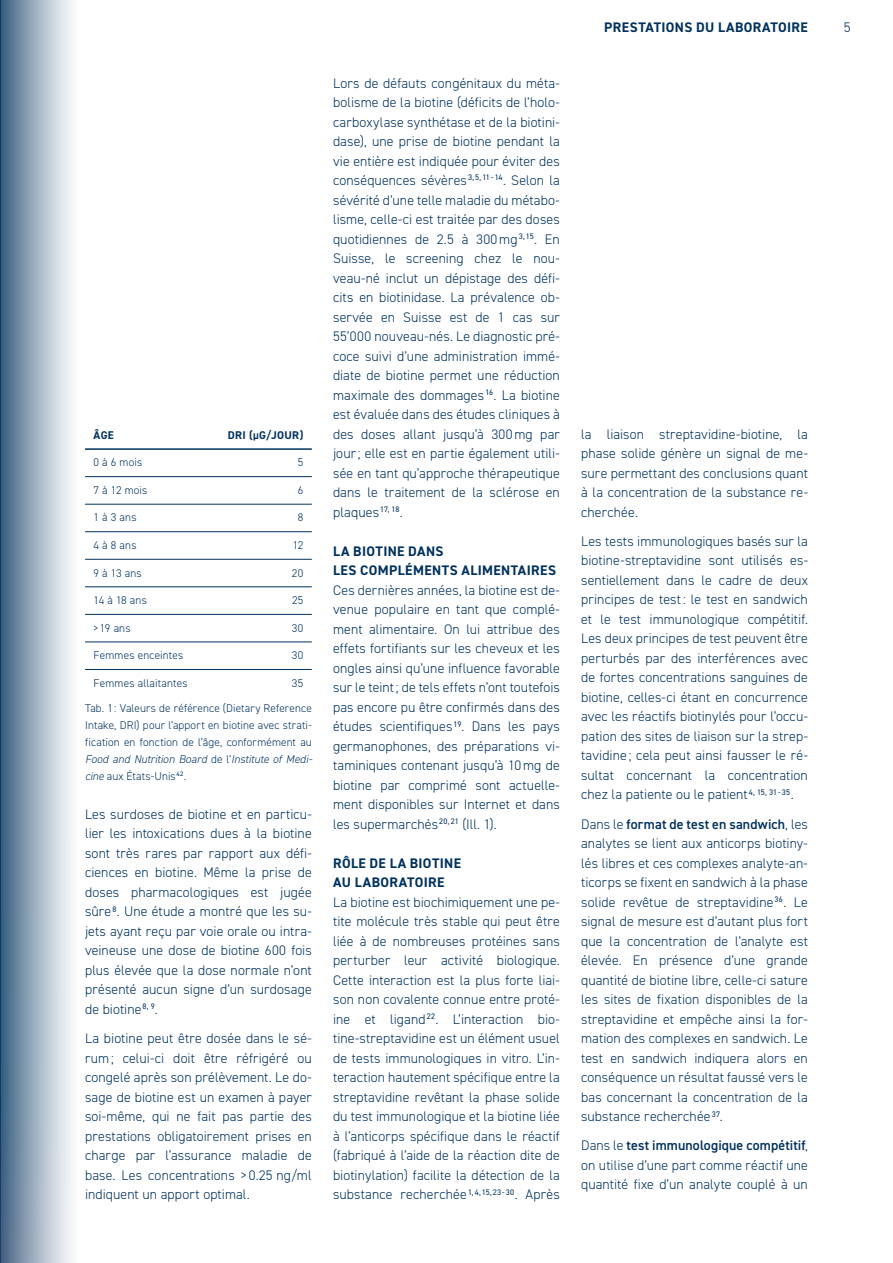
<style>
.page{position:relative;width:893px;height:1263px;background:#fff}
.page>*{position:absolute;margin:0;border:0;box-sizing:border-box;transform-origin:0 0}
.t1{font:300 13.8px/19.5px "DIN2014";letter-spacing:.005em;color:#00315d;text-align:justify}
.t2{font:700 13.8px/19.5px "DIN2014";letter-spacing:.03em;color:#00315d}
.t3{font:300 11.25px/17.1px "DIN2014";letter-spacing:.015em;color:#00315d;text-align:justify}
.t4{font:700 11.25px "DIN2014";letter-spacing:.03em;color:#00315d}
.s1{font-style:italic}
.s2{font-weight:600}
</style>
<div class="page">
<svg style="left:1px;top:0;width:106px;height:1263px"></svg>
<hr style="left:0;top:0;width:1px;height:1263px;background:#0a3a63">
<hr style="left:85px;top:476px;width:116px;height:1px;background:#00315d">
<hr style="left:201px;top:476px;width:111px;height:1px;background:#00315d">
<hr style="left:85px;top:504px;width:116px;height:1px;background:#00315d">
<hr style="left:201px;top:504px;width:111px;height:1px;background:#00315d">
<hr style="left:85px;top:531px;width:116px;height:1px;background:#00315d">
<hr style="left:201px;top:531px;width:111px;height:1px;background:#00315d">
<hr style="left:85px;top:559px;width:116px;height:1px;background:#00315d">
<hr style="left:201px;top:559px;width:111px;height:1px;background:#00315d">
<hr style="left:85px;top:587px;width:116px;height:1px;background:#00315d">
<hr style="left:201px;top:587px;width:111px;height:1px;background:#00315d">
<hr style="left:85px;top:614px;width:116px;height:1px;background:#00315d">
<hr style="left:201px;top:614px;width:111px;height:1px;background:#00315d">
<hr style="left:85px;top:642px;width:116px;height:1px;background:#00315d">
<hr style="left:201px;top:642px;width:111px;height:1px;background:#00315d">
<hr style="left:85px;top:669px;width:116px;height:1px;background:#00315d">
<hr style="left:201px;top:669px;width:111px;height:1px;background:#00315d">
<hr style="left:85px;top:448px;width:116px;height:2px;background:#00315d">
<hr style="left:201px;top:448px;width:111px;height:2px;background:#00315d">
<p class="t4" style="left:94px;top:427px;width:22px">ÂGE</p>
<p class="t4" style="left:228px;top:427px;width:77px">DRI (µG/JOUR)</p>
<p class="t3" style="left:94px;top:454px;width:50px">0 à 6 mois</p>
<p class="t3" style="left:298px;top:454px;width:7px">5</p>
<p class="t3" style="left:94px;top:481px;width:55px">7 à 12 mois</p>
<p class="t3" style="left:298px;top:481px;width:7px">6</p>
<p class="t3" style="left:94px;top:509px;width:45px">1 à 3 ans</p>
<p class="t3" style="left:298px;top:509px;width:7px">8</p>
<p class="t3" style="left:94px;top:537px;width:45px">4 à 8 ans</p>
<p class="t3" style="left:293px;top:537px;width:12px">12</p>
<p class="t3" style="left:94px;top:564px;width:50px">9 à 13 ans</p>
<p class="t3" style="left:292px;top:564px;width:13px">20</p>
<p class="t3" style="left:94px;top:592px;width:55px">14 à 18 ans</p>
<p class="t3" style="left:292px;top:592px;width:13px">25</p>
<p class="t3" style="left:94px;top:619px;width:39px">&gt; 19 ans</p>
<p class="t3" style="left:292px;top:619px;width:13px">30</p>
<p class="t3" style="left:94px;top:647px;width:91px">Femmes enceintes</p>
<p class="t3" style="left:292px;top:647px;width:13px">30</p>
<p class="t3" style="left:94px;top:674px;width:95px">Femmes allaitantes</p>
<p class="t3" style="left:292px;top:674px;width:13px">35</p>
<p class="t3" style="left:85px;top:699px;width:229px">Tab. 1 : Valeurs de référence (Dietary Reference Intake, DRI) pour l’apport en biotine avec strati&shy;fication en fonction de l’âge, conformément au <span class="s1">Food and Nutrition Board</span> de l’<span class="s1">Institute of Medi&shy;cine</span> aux États-Unis<sup>42</sup>.</p>
<p class="t1" style="left:85px;top:804px;width:228px">Les surdoses de biotine et en particu&shy;lier les intoxications dues à la biotine sont très rares par rapport aux défi&shy;ciences en biotine. Même la prise de doses pharmacologiques est jugée sûre <sup>8</sup>. Une étude a montré que les su&shy;jets ayant reçu par voie orale ou intra&shy;veineuse une dose de biotine 600 fois plus élevée que la dose normale n’ont présenté aucun signe d’un surdosage de biotine <sup>8,</sup> <sup>9</sup>.</p>
<p class="t1" style="left:85px;top:1029px;width:228px">La biotine peut être dosée dans le sé&shy;rum; celui-ci doit être réfrigéré ou congelé après son prélèvement. Le do&shy;sage de biotine est un examen à payer soi-même, qui ne fait pas partie des prestations obligatoirement prises en charge par l’assurance maladie de base. Les concentrations &gt; 0.25 ng/ml indiquent un apport optimal.</p>
<p class="t1" style="left:333px;top:73px;width:228px">Lors de défauts congénitaux du méta&shy;bolisme de la biotine (déficits de l’holo&shy;carboxylase synthétase et de la biotini&shy;dase), une prise de biotine pendant la vie entière est indiquée pour éviter des conséquences sévères <sup>3,</sup> <sup>5,</sup> <sup>11</sup> <sup>-</sup> <sup>14</sup>. Selon la sévérité d’une telle maladie du métabo&shy;lisme, celle-ci est traitée par des doses quotidiennes de 2.5 à 300mg<sup>3,</sup> <sup>15</sup>. En Suisse, le screening chez le nou&shy;veau-né inclut un dépistage des défi&shy;cits en biotinidase. La prévalence ob&shy;servée en Suisse est de 1 cas sur 55’000 nouveau-nés. Le diagnostic pré&shy;coce suivi d’une administration immé&shy;diate de biotine permet une réduction maximale des dommages <sup>16</sup>. La biotine est évaluée dans des études cliniques à des doses allant jusqu’à 300mg par jour; elle est en partie également utili&shy;sée en tant qu’approche thérapeutique dans le traitement de la sclérose en plaques <sup>17,</sup> <sup>18</sup>.</p>
<p class="t2" style="left:333px;top:541px;width:224px">LA BIOTINE DANS<br>LES COMPLÉMENTS ALIMENTAIRES</p>
<p class="t1" style="left:333px;top:580px;width:228px">Ces dernières années, la biotine est de&shy;venue populaire en tant que complé&shy;ment alimentaire. On lui attribue des effets fortifiants sur les cheveux et les ongles ainsi qu’une influence favorable sur le teint; de tels effets n’ont toutefois pas encore pu être confirmés dans des études scientifiques <sup>19</sup>. Dans les pays germanophones, des préparations vi&shy;taminiques contenant jusqu’à 10mg de biotine par comprimé sont actuelle&shy;ment disponibles sur Internet et dans les supermarchés <sup>20,</sup> <sup>21</sup> (Ill. 1).</p>
<p class="t2" style="left:333px;top:853px;width:129px">RÔLE DE LA BIOTINE<br>AU LABORATOIRE</p>
<p class="t1" style="left:333px;top:892px;width:228px">La biotine est biochimiquement une pe&shy;tite molécule très stable qui peut être liée à de nombreuses protéines sans perturber leur activité biologique.<br>Cette interaction est la plus forte liai&shy;son non covalente connue entre proté&shy;ine et ligand<sup>22</sup>. L’interaction bio&shy;tine-streptavidine est un élément usuel de tests immunologiques in vitro. L’in&shy;teraction hautement spécifique entre la streptavidine revêtant la phase solide du test immunologique et la biotine liée à l’anticorps spécifique dans le réactif (fabriqué à l’aide de la réaction dite de biotinylation) facilite la détection de la substance recherchée <sup>1,</sup> <sup>4,</sup> <sup>15,</sup> <sup>23</sup> <sup>-</sup> <sup>30</sup>. Après</p>
<p class="t2" style="left:604px;top:17px;width:205px">PRESTATIONS DU LABORATOIRE</p>
<p class="t1" style="left:581px;top:424px;width:228px">la liaison streptavidine-biotine, la phase solide génère un signal de me&shy;sure permettant des conclusions quant à la concentration de la substance re&shy;cherchée.</p>
<p class="t1" style="left:581px;top:531px;width:228px">Les tests immunologiques basés sur la biotine-streptavidine sont utilisés es&shy;sentiellement dans le cadre de deux principes de test: le test en sandwich et le test immunologique compétitif.<br>Les deux principes de test peuvent être perturbés par des interférences avec de fortes concentrations sanguines de biotine, celles-ci étant en concurrence avec les réactifs biotinylés pour l’occu&shy;pation des sites de liaison sur la strep&shy;tavidine ; cela peut ainsi fausser le ré&shy;sultat concernant la concentration chez la patiente ou le patient <sup>4,</sup> <sup>15,</sup> <sup>31</sup> <sup>-</sup> <sup>35</sup>.</p>
<p class="t1" style="left:581px;top:814px;width:228px">Dans le <span class="s2">format de test en sandwich</span>, les analytes se lient aux anticorps biotiny&shy;lés libres et ces complexes analyte-an&shy;ticorps se fixent en sandwich à la phase solide revêtue de streptavidine <sup>36</sup>. Le signal de mesure est d’autant plus fort que la concentration de l’analyte est élevée. En présence d’une grande quantité de biotine libre, celle-ci sature les sites de fixation disponibles de la streptavidine et empêche ainsi la for&shy;mation des complexes en sandwich. Le test en sandwich indiquera alors en conséquence un résultat faussé vers le bas concernant la concentration de la substance recherchée <sup>37</sup>.</p>
<p class="t1" style="left:581px;top:1136px;width:228px">Dans le <span class="s2">test immunologique compétitif</span>, on utilise d’une part comme réactif une quantité fixe d’un analyte couplé à un</p>
<p class="t1" style="left:844px;top:18px;width:8px">5</p>
</div>
